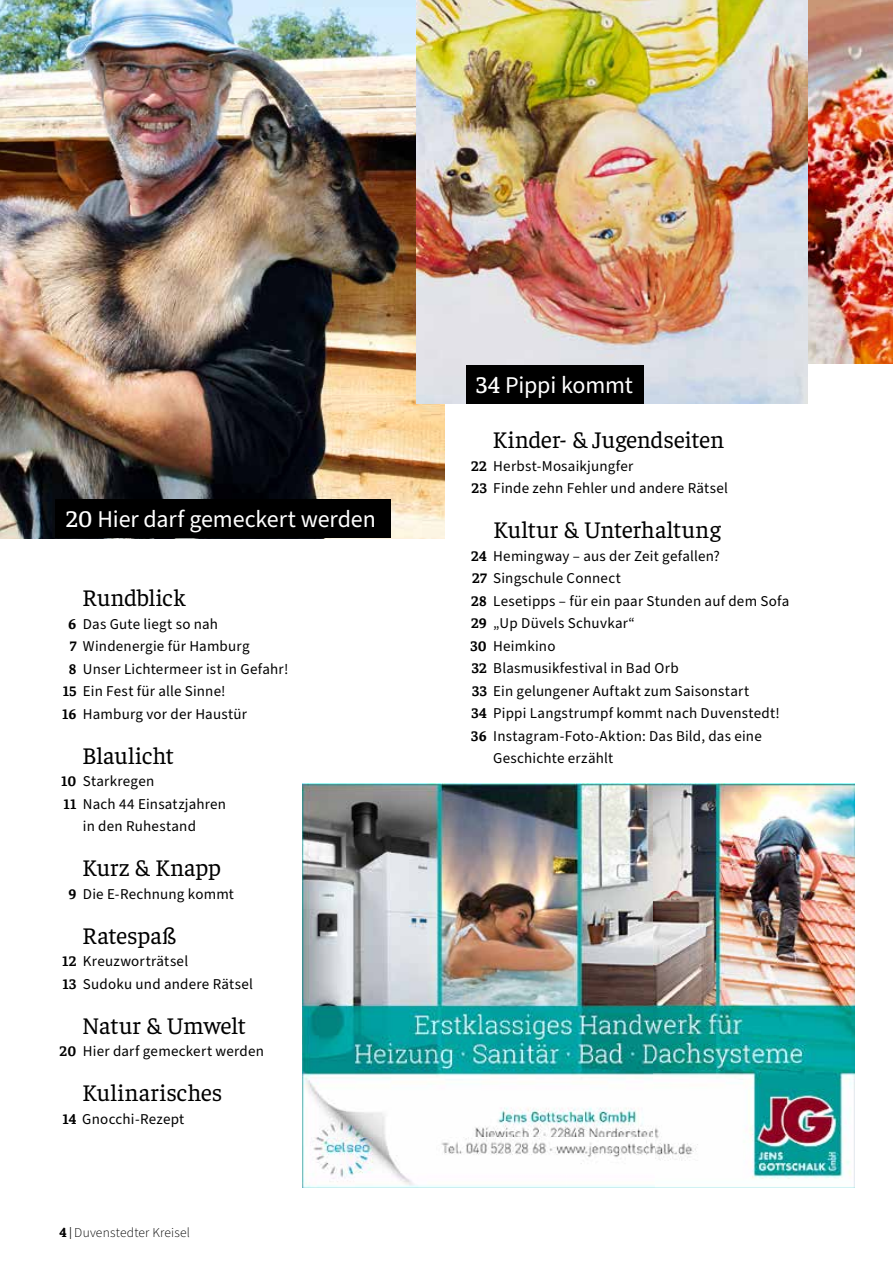
<style>
.page{position:relative;width:893px;height:1263px;background:#fff}
.page>*{position:absolute;margin:0;border:0;box-sizing:border-box;transform-origin:0 0}
.t1{font:24px "Faustina";color:#000}
.t2{font:24px "Source Sans Pro";letter-spacing:-.01em;color:#fff}
.t3{font:15px/22.5px "Source Sans Pro";letter-spacing:.015em;color:#000}
.t4{font:300 13.5px "Source Sans Pro";letter-spacing:.015em;color:#000}
.s1{font-family:"Faustina";font-weight:500}
.s2{font-family:"Faustina";font-weight:700}
.s3{font-family:"Faustina";font-weight:700;font-size:14.7px}
.s4{font-family:"Faustina";font-weight:800}
.s5{font-weight:400;font-size:12px}
</style>
<div class="page">
<img style="left:0;top:0;width:444px;height:538px">
<img style="left:808px;top:0;width:85px;height:363px">
<img style="left:416px;top:0;width:392px;height:404px">
<img style="left:302px;top:784px;width:553px;height:404px">
<div style="left:55px;top:499px;width:336px;height:39px;background:#000"></div>
<div style="left:466px;top:365px;width:177px;height:39px;background:#000"></div>
<h1 class="t2" style="left:66px;top:503px;width:311px"><span class="s1">20</span> Hier darf gemeckert werden</h1>
<h1 class="t1" style="left:82px;top:582px;width:105px">Rundblick</h1>
<p class="t3" style="left:68px;top:613px;width:151px"><span class="s2">6</span> Das Gute liegt so nah</p>
<p class="t3" style="left:70px;top:635px;width:181px"><span class="s3">7</span> Windenergie für Hamburg</p>
<p class="t3" style="left:69px;top:658px;width:221px"><span class="s3">8</span> Unser Lichtermeer ist in Gefahr!</p>
<p class="t3" style="left:63px;top:680px;width:164px"><span class="s3">15</span> Ein Fest für alle Sinne!</p>
<p class="t3" style="left:62px;top:703px;width:186px"><span class="s3">16</span> Hamburg vor der Haustür</p>
<h1 class="t1" style="left:82px;top:739px;width:93px">Blaulicht</h1>
<p class="t3" style="left:61px;top:770px;width:95px"><span class="s3">10</span> Starkregen</p>
<p class="t3" style="left:63px;top:793px;width:164px"><span class="s3">11</span> Nach 44 Einsatzjahren</p>
<p class="t3" style="left:83px;top:815px;width:115px">in den Ruhestand</p>
<h1 class="t1" style="left:82px;top:852px;width:140px">Kurz &amp; Knapp</h1>
<p class="t3" style="left:68px;top:883px;width:167px"><span class="s3">9</span> Die E-Rechnung kommt</p>
<h1 class="t1" style="left:82px;top:919px;width:96px">Ratespaß</h1>
<p class="t3" style="left:62px;top:950px;width:192px"><span class="s3">12</span> Kreuzworträtsel<br><span class="s3">13</span> Sudoku und andere Rätsel</p>
<h1 class="t1" style="left:82px;top:1009px;width:165px">Natur &amp; Umwelt</h1>
<p class="t3" style="left:60px;top:1040px;width:206px"><span class="s3">20</span> Hier darf gemeckert werden</p>
<h1 class="t1" style="left:82px;top:1077px;width:142px">Kulinarisches</h1>
<p class="t3" style="left:63px;top:1108px;width:123px"><span class="s3">14</span> Gnocchi-Rezept</p>
<p class="t4" style="left:60px;top:1224px;width:132px"><span class="s4">4</span> <span class="s5">|</span> Duvenstedter Kreisel</p>
<h1 class="t2" style="left:476px;top:369px;width:158px"><span class="s1">34</span> Pippi kommt</h1>
<h1 class="t1" style="left:493px;top:424px;width:233px">Kinder- &amp; Jugendseiten</h1>
<p class="t3" style="left:471px;top:455px;width:258px"><span class="s3">22</span> Herbst-Mosaikjungfer<br><span class="s3">23</span> Finde zehn Fehler und andere Rätsel</p>
<h1 class="t1" style="left:493px;top:514px;width:229px">Kultur &amp; Unterhaltung</h1>
<p class="t3" style="left:471px;top:545px;width:250px"><span class="s3">24</span> Hemingway – aus der Zeit gefallen?</p>
<p class="t3" style="left:472px;top:567px;width:150px"><span class="s3">27</span> Singschule Connect</p>
<p class="t3" style="left:471px;top:590px;width:320px"><span class="s3">28</span> Lesetipps – für ein paar Stunden auf dem Sofa</p>
<p class="t3" style="left:471px;top:612px;width:166px"><span class="s3">29</span> „Up Düvels Schuvkar“</p>
<p class="t3" style="left:470px;top:635px;width:87px"><span class="s3">30</span> Heimkino</p>
<p class="t3" style="left:472px;top:657px;width:208px"><span class="s3">32</span> Blasmusikfestival in Bad Orb</p>
<p class="t3" style="left:472px;top:680px;width:279px"><span class="s3">33</span> Ein gelungener Auftakt zum Saisonstart</p>
<p class="t3" style="left:471px;top:702px;width:310px"><span class="s3">34</span> Pippi Langstrumpf kommt nach Duvenstedt!</p>
<p class="t3" style="left:471px;top:725px;width:292px"><span class="s3">36</span> Instagram-Foto-Aktion: Das Bild, das eine</p>
<p class="t3" style="left:493px;top:747px;width:121px">Geschichte erzählt</p>
</div>
